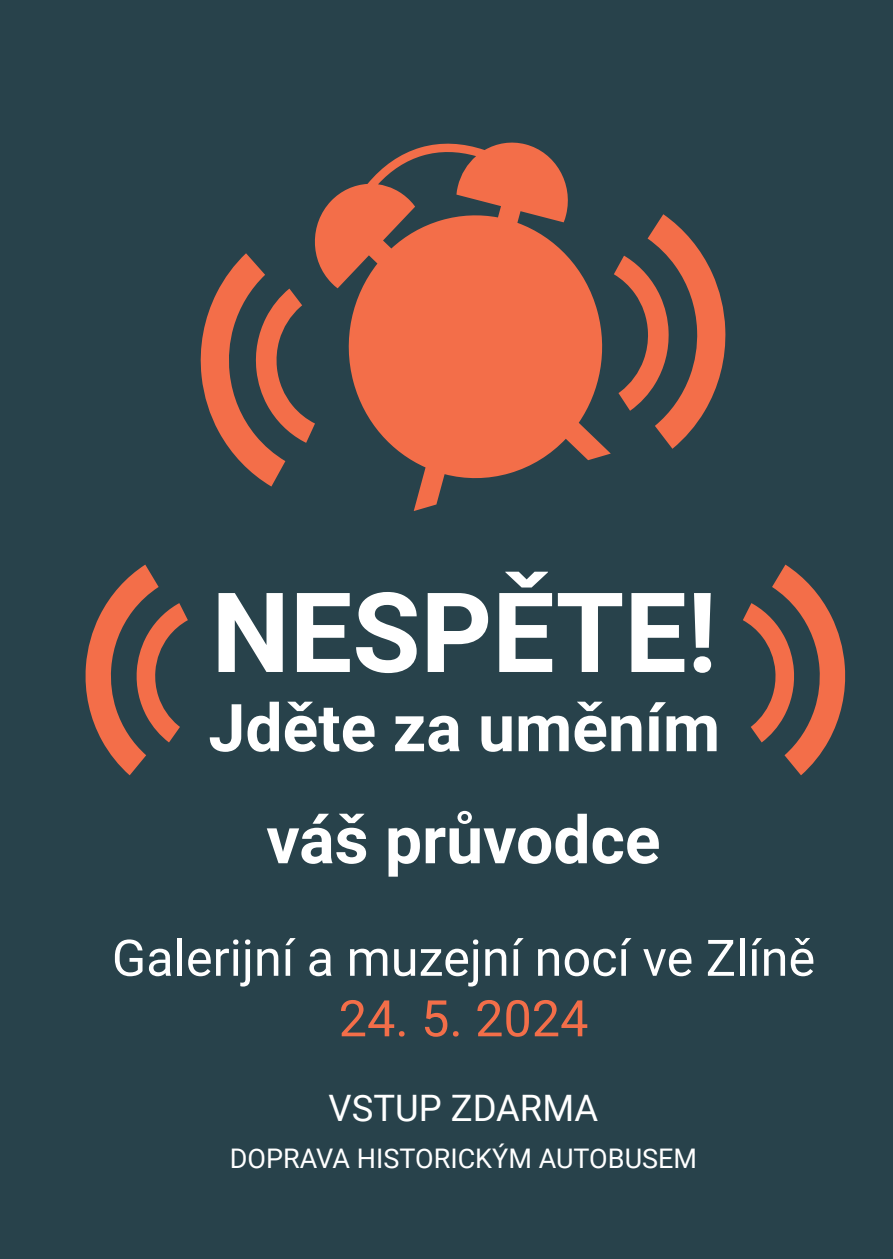
<style>
.page{position:relative;width:893px;height:1259px;background:#28424b}
.page>*{position:absolute;margin:0;border:0;box-sizing:border-box;transform-origin:0 0}
.t1{font:700 111px "Roboto";color:#fff}
.t2{font:700 66px "Roboto";color:#fff}
.t3{font:50.4px "Roboto";color:#fff}
.t4{font:50.4px "Roboto";color:#f36e49}
.t5{font:36.3px "Roboto";color:#fff}
.t6{font:27px "Roboto";color:#fff}
</style>
<div class="page">
<svg style="left:743px;top:564px;width:103px;height:211px"></svg>
<svg style="left:314px;top:142px;width:297px;height:369px;fill:#f36e49"></svg>
<svg style="left:614px;top:214px;width:112px;height:235px"></svg>
<svg style="left:200px;top:253px;width:115px;height:233px"></svg>
<svg style="left:85px;top:564px;width:103px;height:211px"></svg>
<h1 class="t1" style="left:211px;top:555px;width:507px">NESPĚTE!</h1>
<h2 class="t2" style="left:208px;top:681px;width:513px">Jděte za uměním</h2>
<h2 class="t2" style="left:266px;top:793px;width:396px">váš průvodce</h2>
<p class="t3" style="left:112px;top:922px;width:705px">Galerijní a muzejní nocí ve Zlíně</p>
<p class="t4" style="left:339px;top:983px;width:251px">24. 5. 2024</p>
<p class="t5" style="left:329px;top:1083px;width:271px">VSTUP ZDARMA</p>
<p class="t6" style="left:230px;top:1139px;width:469px">DOPRAVA HISTORICKÝM AUTOBUSEM</p>
</div>
